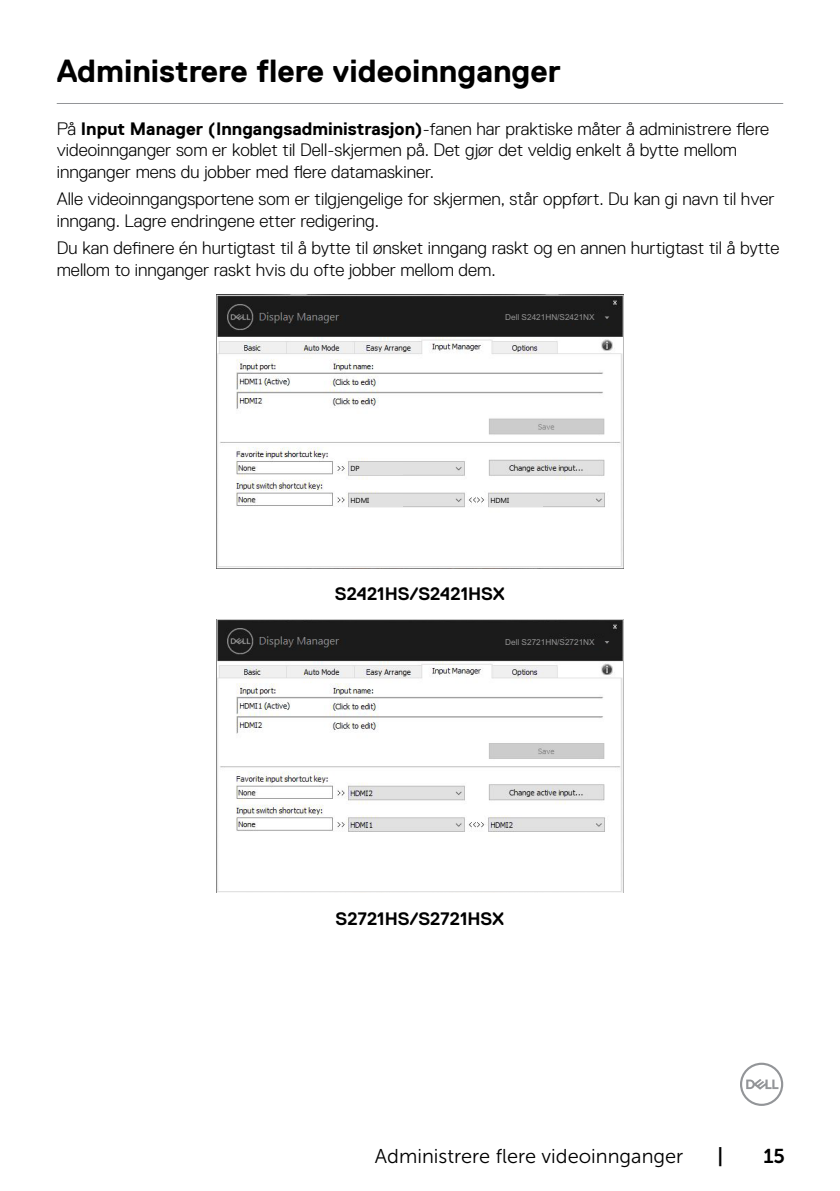
<style>
.page{position:relative;width:840px;height:1191px;background:#fff}
.page>*{position:absolute;margin:0;border:0;box-sizing:border-box;transform-origin:0 0}
.t1{font:700 32px "Dell Replica";color:#000}
.t2{font:20px "Museo Sans For Dell 300";color:#000}
.t3{font:20px "Museo Sans For Dell 700";color:#000}
.t4{font:300 18px/21.6px "Dell Replica";color:#000}
.t5{font:700 18px "Dell Replica";color:#000}
.t6{font:8.2px "Arial";color:#939393}
.t7{font:7.2px "Ebrima";color:#000}
.s1{font-weight:700}
</style>
<div class="page">
<svg style="left:740px;top:1062px;width:42px;height:44px"></svg>
<hr style="left:57px;top:103px;width:725px;height:1px;background:#939598">
<img style="left:216px;top:295px;width:407px;height:273px">
<div style="left:522px;top:313px;width:88px;height:10px;background:#1b1b1b"></div>
<div style="left:349px;top:462px;width:53px;height:12px;background:#e1e1e1"></div>
<div style="left:349px;top:494px;width:53px;height:12px;background:#e1e1e1"></div>
<div style="left:489px;top:494px;width:53px;height:12px;background:#e1e1e1"></div>
<img style="left:216px;top:619px;width:407px;height:274px">
<div style="left:522px;top:638px;width:88px;height:10px;background:#1b1b1b"></div>
<h1 class="t1" style="left:57px;top:53px;width:505px">Administrere flere videoinnganger</h1>
<p class="t4" style="left:57px;top:118px;width:713px">På <span class="s1">Input Manager (Inngangsadministrasjon)</span>-fanen har praktiske måter å administrere flere videoinnganger som er koblet til Dell-skjermen på. Det gjør det veldig enkelt å bytte mellom innganger mens du jobber med flere datamaskiner.</p>
<p class="t4" style="left:57px;top:188px;width:718px">Alle videoinngangsportene som er tilgjengelige for skjermen, står oppført. Du kan gi navn til hver inngang. Lagre endringene etter redigering.</p>
<p class="t4" style="left:57px;top:237px;width:723px">Du kan definere én hurtigtast til å bytte til ønsket inngang raskt og en annen hurtigtast til å bytte mellom to innganger raskt hvis du ofte jobber mellom dem.</p>
<p class="t6" style="left:505px;top:313px;width:91px">Dell S2421HN/S2421NX</p>
<p class="t7" style="left:350px;top:463px;width:11px">DP</p>
<p class="t7" style="left:350px;top:495px;width:20px">HDMI</p>
<p class="t7" style="left:490px;top:495px;width:20px">HDMI</p>
<p class="t5" style="left:335px;top:584px;width:171px">S2421HS/S2421HSX</p>
<p class="t6" style="left:505px;top:637px;width:91px">Dell S2721HN/S2721NX</p>
<p class="t5" style="left:335px;top:908px;width:170px">S2721HS/S2721HSX</p>
<p class="t2" style="left:375px;top:1145px;width:310px">Administrere flere videoinnganger</p>
<p class="t3" style="left:717px;top:1144px;width:7px">|</p>
<p class="t3" style="left:762px;top:1144px;width:23px">15</p>
</div>
